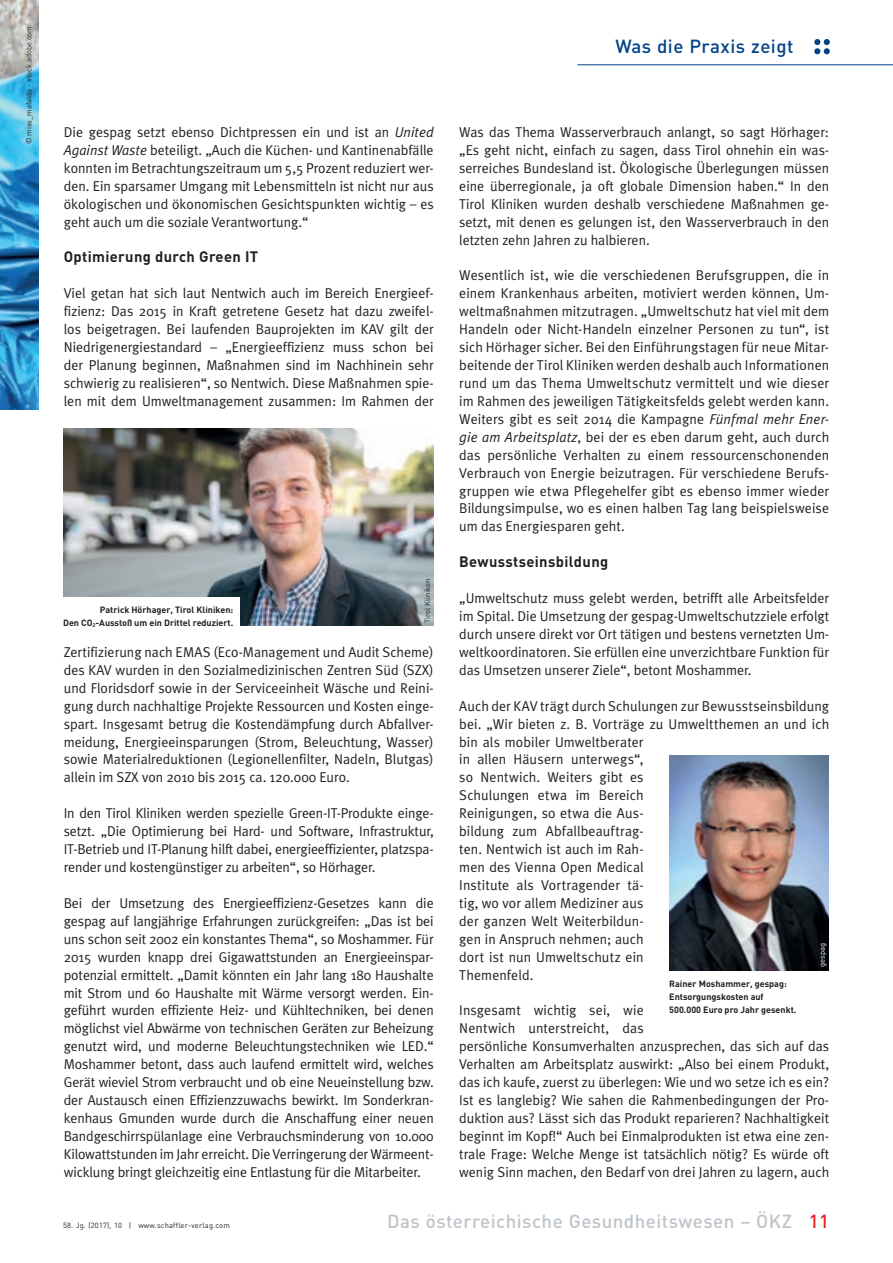
<style>
.page{position:relative;width:893px;height:1263px;background:#fff}
.page>*{position:absolute;margin:0;border:0;box-sizing:border-box;transform-origin:0 0}
.t1{font:500 18.75px "DIN";letter-spacing:.025em;color:#bec4ca}
.t2{font:500 18.75px "DIN";letter-spacing:.025em;color:#014387}
.t3{font:700 15px "DIN";letter-spacing:.025em;color:#231f20}
.t4{font:14.25px/17.9px "Meta Plus Normal";color:#231f20;text-align:justify}
.t5{font:700 9px/12.8px "DIN";color:#231f20}
.t6{font:7.5px "DIN";color:#231f20}
.t7{font:7.5px "DIN";letter-spacing:.025em;color:#231f20}
.t8{font:7.5px "DIN";color:#fff}
.s1{font-style:italic}
.s2{color:#ee1d23}
</style>
<div class="page">
<svg style="left:814px;top:39px;width:16px;height:15px"></svg>
<hr style="left:577px;top:64px;width:316px;height:1px;background:#014387">
<img style="left:0;top:0;width:38px;height:410px">
<img style="left:669px;top:755px;width:160px;height:215px">
<img style="left:64px;top:428px;width:370px;height:198px">
<div style="left:39px;top:597px;width:201px;height:36px;background:#fff"></div>
<p class="t6" style="left:24px;top:144px;width:120px;rotate:-90deg">© miss_mafalda - stock.adobe.com</p>
<h1 class="t2" style="left:615px;top:35px;width:180px">Was die Praxis zeigt</h1>
<p class="t4" style="left:64px;top:123px;width:371px">Die gespag setzt ebenso Dichtpressen ein und ist an <span class="s1">United Against Waste</span> beteiligt. „Auch die Küchen- und Kantinenabfälle konnten im Betrachtungszeitraum um 5,5 Prozent reduziert wer&shy;den. Ein sparsamer Umgang mit Lebensmitteln ist nicht nur aus ökologischen und ökonomischen Gesichtspunkten wichtig – es geht auch um die soziale Verantwortung.“</p>
<p class="t3" style="left:64px;top:247px;width:196px">Optimierung durch Green IT</p>
<p class="t4" style="left:64px;top:284px;width:371px">Viel getan hat sich laut Nentwich auch im Bereich Energieef&shy;fizienz: Das 2015 in Kraft getretene Gesetz hat dazu zweifel&shy;los beigetragen. Bei laufenden Bauprojekten im KAV gilt der Niedrigenergiestandard – „Energieeffizienz muss schon bei der Planung beginnen, Maßnahmen sind im Nachhinein sehr schwierig zu realisieren“, so Nentwich. Diese Maßnahmen spie&shy;len mit dem Umweltmanagement zusammen: Im Rahmen der</p>
<p class="t5" style="left:63px;top:603px;width:172px;text-align:right">Patrick Hörhager, Tirol Kliniken:<br>Den CO<sub>2</sub>-Ausstoß um ein Drittel reduziert.</p>
<p class="t6" style="left:423px;top:623px;width:46px;rotate:-90deg">Tirol Kliniken</p>
<p class="t4" style="left:64px;top:643px;width:371px">Zertifizierung nach EMAS (Eco-Management und Audit Scheme) des KAV wurden in den Sozialmedizinischen Zentren Süd (SZX) und Floridsdorf sowie in der Serviceeinheit Wäsche und Reini&shy;gung durch nachhaltige Projekte Ressourcen und Kosten einge&shy;spart. Insgesamt betrug die Kostendämpfung durch Abfallver&shy;meidung, Energieeinsparungen (Strom, Beleuchtung, Wasser) sowie Materialreduktionen (Legionellenfilter, Nadeln, Blutgas) allein im SZX von 2010 bis 2015 ca. 120.000 Euro.</p>
<p class="t4" style="left:64px;top:804px;width:371px">In den Tirol Kliniken werden spezielle Green-IT-Produkte einge&shy;setzt. „Die Optimierung bei Hard- und Software, Infrastruktur, IT-Betrieb und IT-Planung hilft dabei, energieeffizienter, platzspa&shy;render und kostengünstiger zu arbeiten“, so Hörhager.</p>
<p class="t4" style="left:64px;top:894px;width:371px">Bei der Umsetzung des Energieeffizienz-Gesetzes kann die gespag auf langjährige Erfahrungen zurückgreifen: „Das ist bei uns schon seit 2002 ein konstantes Thema“, so Moshammer. Für 2015 wurden knapp drei Gigawattstunden an Energieeinspar&shy;potenzial ermittelt. „Damit könnten ein Jahr lang 180 Haushalte mit Strom und 60 Haushalte mit Wärme versorgt werden. Ein&shy;geführt wurden effiziente Heiz- und Kühltechniken, bei denen möglichst viel Abwärme von technischen Geräten zur Beheizung genutzt wird, und moderne Beleuchtungstechniken wie LED.“ Moshammer betont, dass auch laufend ermittelt wird, welches Gerät wieviel Strom verbraucht und ob eine Neueinstellung bzw. der Austausch einen Effizienzzuwachs bewirkt. Im Sonderkran&shy;kenhaus Gmunden wurde durch die Anschaffung einer neuen Bandgeschirrspülanlage eine Verbrauchsminderung von 10.000<br>Kilowattstunden im Jahr erreicht. Die Verringerung der Wärmeent&shy;wicklung bringt gleichzeitig eine Entlastung für die Mitarbeiter.</p>
<p class="t4" style="left:459px;top:123px;width:371px">Was das Thema Wasserverbrauch anlangt, so sagt Hörhager: „Es geht nicht, einfach zu sagen, dass Tirol ohnehin ein was&shy;serreiches Bundesland ist. Ökologische Überlegungen müssen eine überregionale, ja oft globale Dimension haben.“ In den Tirol Kliniken wurden deshalb verschiedene Maßnahmen ge&shy;setzt, mit denen es gelungen ist, den Wasserverbrauch in den letzten zehn Jahren zu halbieren.</p>
<p class="t4" style="left:459px;top:266px;width:371px">Wesentlich ist, wie die verschiedenen Berufsgruppen, die in einem Krankenhaus arbeiten, motiviert werden können, Um&shy;weltmaßnahmen mitzutragen. „Umweltschutz hat viel mit dem Handeln oder Nicht-Handeln einzelner Personen zu tun“, ist sich Hörhager sicher. Bei den Einführungstagen für neue Mitar&shy;beitende der Tirol Kliniken werden deshalb auch Informationen rund um das Thema Umweltschutz vermittelt und wie dieser im Rahmen des jeweiligen Tätigkeitsfelds gelebt werden kann.<br>Weiters gibt es seit 2014 die Kampagne <span class="s1">Fünfmal mehr Ener&shy;gie am Arbeitsplatz</span>, bei der es eben darum geht, auch durch das persönliche Verhalten zu einem ressourcenschonenden Verbrauch von Energie beizutragen. Für verschiedene Berufs&shy;gruppen wie etwa Pflegehelfer gibt es ebenso immer wieder Bildungsimpulse, wo es einen halben Tag lang beispielsweise um das Energiesparen geht.</p>
<p class="t3" style="left:459px;top:552px;width:151px">Bewusstseinsbildung</p>
<p class="t4" style="left:459px;top:589px;width:371px">„Umweltschutz muss gelebt werden, betrifft alle Arbeitsfelder im Spital. Die Umsetzung der gespag-Umweltschutzziele erfolgt durch unsere direkt vor Ort tätigen und bestens vernetzten Um&shy;weltkoordinatoren. Sie erfüllen eine unverzichtbare Funktion für das Umsetzen unserer Ziele“, betont Moshammer.</p>
<p class="t4" style="left:459px;top:697px;width:371px;text-align:left">Auch der KAV trägt durch Schulungen zur Bewusstseinsbildung bei. „Wir bieten z. B. Vorträge zu Umweltthemen an und ich bin als mobiler Umweltberater<br>in allen Häusern unterwegs“,<br>so Nentwich. Weiters gibt es<br>Schulungen etwa im Bereich<br>Reinigungen, so etwa die Aus-<br>bildung zum Abfallbeauftrag-<br>ten. Nentwich ist auch im Rah-<br>men des Vienna Open Medical<br>Institute als Vortragender tä-<br>tig, wo vor allem Mediziner aus<br>der ganzen Welt Weiterbildun-<br>gen in Anspruch nehmen; auch<br>dort ist nun Umweltschutz ein<br>Themenfeld.</p>
<p class="t4" style="left:459px;top:1001px;width:371px;text-align:left">Insgesamt wichtig sei, wie<br>Nentwich unterstreicht, das<br>persönliche Konsumverhalten anzusprechen, das sich auf das Verhalten am Arbeitsplatz auswirkt: „Also bei einem Produkt, das ich kaufe, zuerst zu überlegen: Wie und wo setze ich es ein?<br>Ist es langlebig? Wie sahen die Rahmenbedingungen der Pro&shy;duktion aus? Lässt sich das Produkt reparieren? Nachhaltigkeit beginnt im Kopf!“ Auch bei Einmalprodukten ist etwa eine zen&shy;trale Frage: Welche Menge ist tatsächlich nötig? Es würde oft wenig Sinn machen, den Bedarf von drei Jahren zu lagern, auch</p>
<p class="t8" style="left:817px;top:967px;width:25px;rotate:-90deg">gespag</p>
<p class="t5" style="left:669px;top:977px;width:129px">Rainer Moshammer, gespag:<br>Entsorgungskosten auf<br>500.000 Euro pro Jahr gesenkt.</p>
<p class="t7" style="left:63px;top:1220px;width:168px">58. Jg. (2017), 10 | www.schaffler-verlag.com</p>
<h1 class="t1" style="left:387px;top:1209px;width:443px">Das österreichische Gesundheitswesen – ÖKZ <span class="s2">11</span></h1>
</div>
